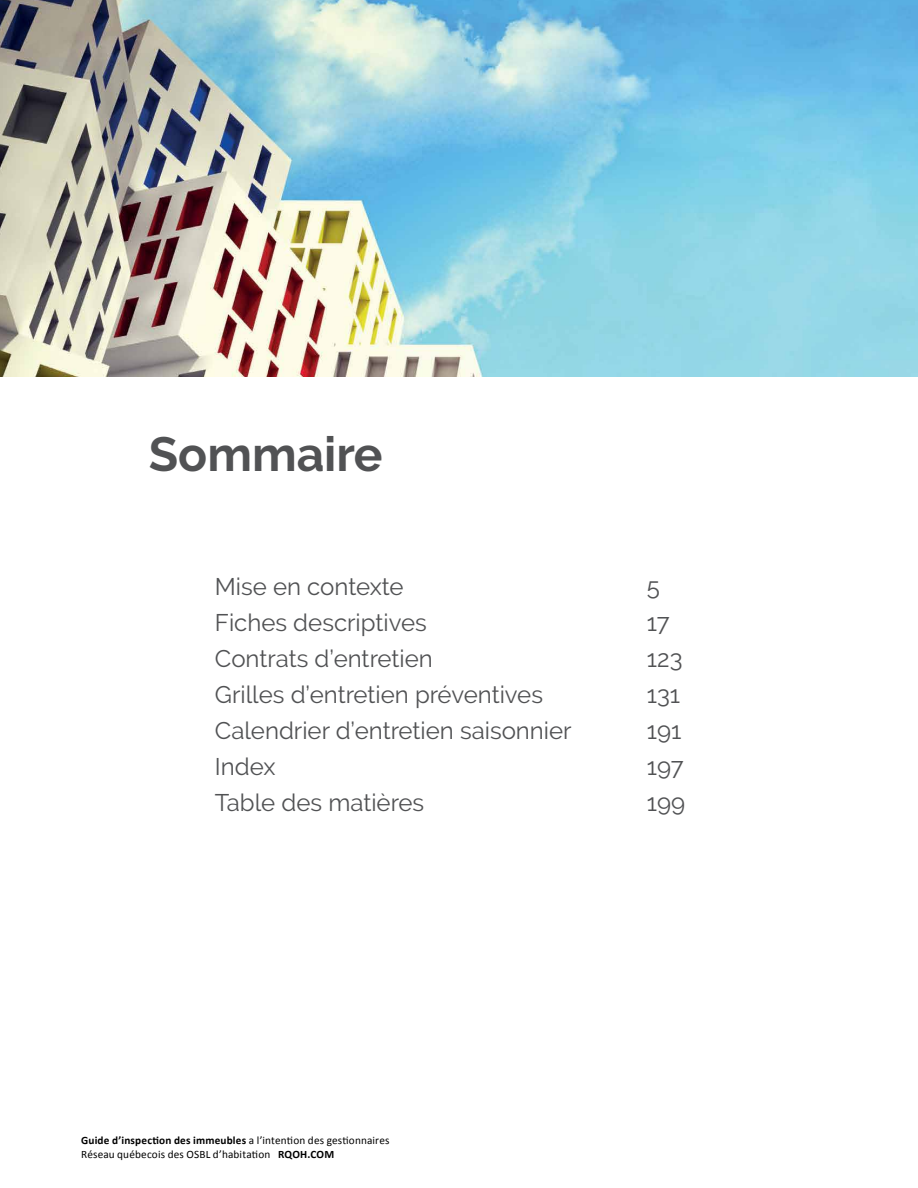
<style>
.page{position:relative;width:918px;height:1188px;background:#fff}
.page>*{position:absolute;margin:0;border:0;box-sizing:border-box;transform-origin:0 0}
.t1{font:700 48px "Raleway";color:#515254}
.t2{font:24px "Raleway";color:#515254}
.t3{font:11.25px/14.2px "Calibri";letter-spacing:.015em;color:#000}
.s1{font-weight:700}
</style>
<div class="page">
<img style="left:0;top:0;width:918px;height:376px">
<h1 class="t1" style="left:149px;top:427px;width:235px">Sommaire</h1>
<p class="t2" style="left:215px;top:573px;width:190px">Mise en contexte</p>
<p class="t2" style="left:647px;top:573px;width:15px">5</p>
<p class="t2" style="left:215px;top:609px;width:214px">Fiches descriptives</p>
<p class="t2" style="left:647px;top:609px;width:24px">17</p>
<p class="t2" style="left:215px;top:645px;width:219px">Contrats d’entretien</p>
<p class="t2" style="left:647px;top:645px;width:37px">123</p>
<p class="t2" style="left:215px;top:681px;width:330px">Grilles d’entretien préventives</p>
<p class="t2" style="left:647px;top:681px;width:35px">131</p>
<p class="t2" style="left:215px;top:717px;width:358px">Calendrier d’entretien saisonnier</p>
<p class="t2" style="left:647px;top:717px;width:36px">191</p>
<p class="t2" style="left:215px;top:753px;width:62px">Index</p>
<p class="t2" style="left:647px;top:753px;width:38px">197</p>
<p class="t2" style="left:215px;top:789px;width:211px">Table des matières</p>
<p class="t2" style="left:647px;top:789px;width:40px">199</p>
<p class="t3" style="left:81px;top:1133px;width:310px"><span class="s1">Guide d’inspection des immeubles</span> a l’intention des gestionnaires<br>Réseau québecois des OSBL d’habitation <span class="s1">RQOH.COM</span></p>
</div>
